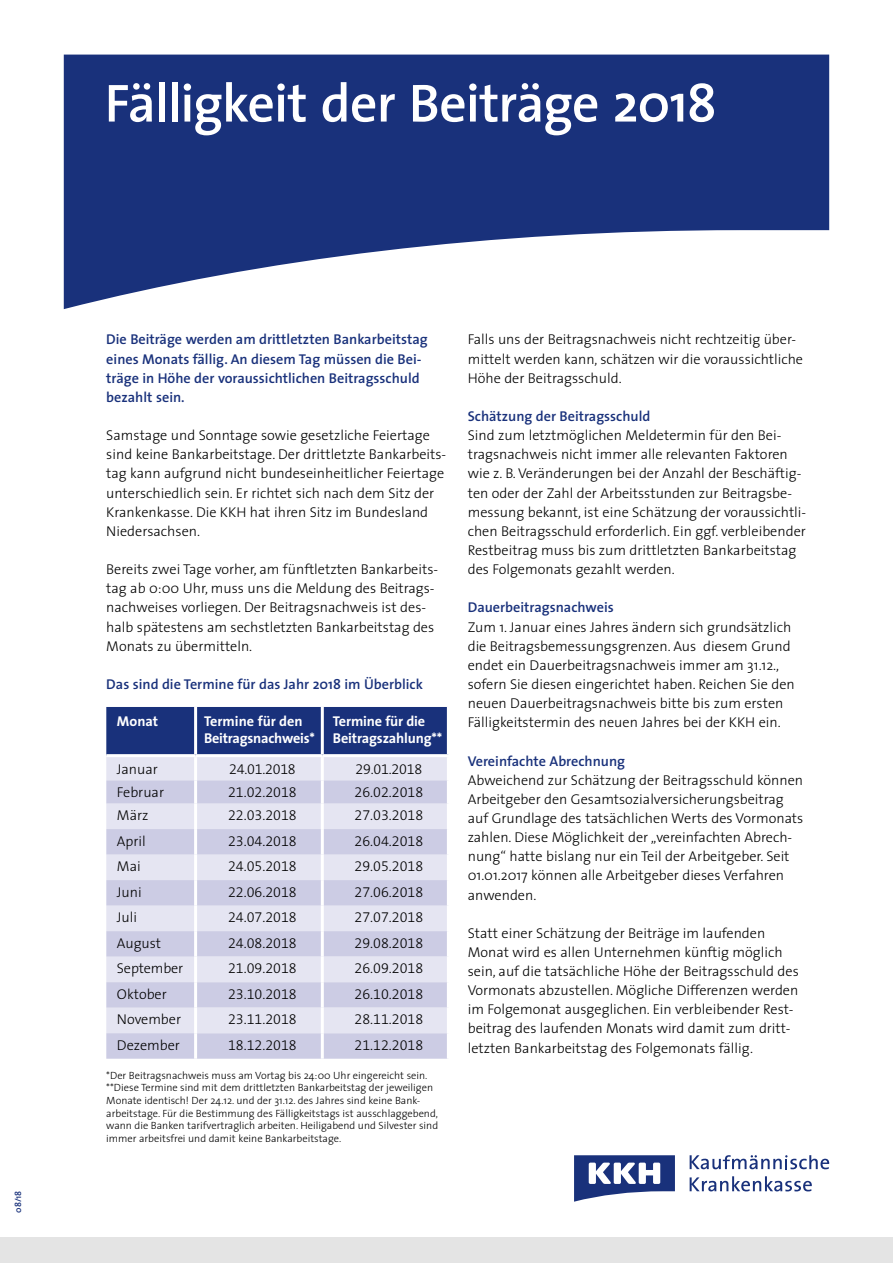
<style>
.page{position:relative;width:893px;height:1263px;background:#fff}
.page>*{position:absolute;margin:0;border:0;box-sizing:border-box;transform-origin:0 0}
.t1{font:600 54px "The Sans";letter-spacing:-.025em;color:#fff}
.t2{font:300 14.25px/19.2px "The Sans";color:#000}
.t3{font:600 14.25px/19.2px "The Sans";color:#19317b}
.t4{font:14.25px "The Sans Light Expert";color:#000}
.t5{font:700 14.25px/17.2px "The Sans";letter-spacing:-.01em;color:#fff}
.t6{font:300 10.5px/12.6px "The Sans";color:#000}
.t7{font:600 9px "The Sans";color:#19317b}
</style>
<div class="page">
<svg style="left:64px;top:55px;width:765px;height:254px;fill:#19317b"></svg>
<div style="left:0;top:1237px;width:893px;height:26px;background:#e4e4e4"></div>
<svg style="left:574px;top:1155px;width:101px;height:47px"></svg>
<svg style="left:690px;top:1176px;width:122px;height:15px"></svg>
<svg style="left:690px;top:1155px;width:139px;height:14px"></svg>
<div style="left:106px;top:707px;width:341px;height:47px;background:#19317b"></div>
<div style="left:106px;top:757px;width:341px;height:23px;background:#e5e5f2"></div>
<svg style="left:106px;top:780px;width:341px;height:279px;background:#d6d6e9"></svg>
<svg style="left:197px;top:957px;width:250px;height:76px;background:#dcdced"></svg>
<hr style="left:194px;top:707px;width:3px;height:47px;background:#fff">
<hr style="left:194px;top:757px;width:3px;height:23px;background:#fff">
<hr style="left:321px;top:757px;width:3px;height:23px;background:#fff">
<hr style="left:194px;top:780px;width:3px;height:23px;background:#fff">
<hr style="left:321px;top:780px;width:3px;height:23px;background:#fff">
<hr style="left:194px;top:803px;width:3px;height:26px;background:#fff">
<hr style="left:321px;top:803px;width:3px;height:26px;background:#fff">
<hr style="left:194px;top:829px;width:3px;height:25px;background:#fff">
<hr style="left:321px;top:829px;width:3px;height:25px;background:#fff">
<hr style="left:194px;top:854px;width:3px;height:26px;background:#fff">
<hr style="left:321px;top:854px;width:3px;height:26px;background:#fff">
<hr style="left:194px;top:880px;width:3px;height:26px;background:#fff">
<hr style="left:321px;top:880px;width:3px;height:26px;background:#fff">
<hr style="left:194px;top:906px;width:3px;height:25px;background:#fff">
<hr style="left:321px;top:906px;width:3px;height:25px;background:#fff">
<hr style="left:194px;top:931px;width:3px;height:26px;background:#fff">
<hr style="left:321px;top:931px;width:3px;height:26px;background:#fff">
<hr style="left:194px;top:957px;width:3px;height:25px;background:#fff">
<hr style="left:321px;top:957px;width:3px;height:25px;background:#fff">
<hr style="left:194px;top:982px;width:3px;height:26px;background:#fff">
<hr style="left:321px;top:982px;width:3px;height:26px;background:#fff">
<hr style="left:194px;top:1008px;width:3px;height:25px;background:#fff">
<hr style="left:321px;top:1008px;width:3px;height:25px;background:#fff">
<hr style="left:194px;top:1033px;width:3px;height:26px;background:#fff">
<hr style="left:321px;top:1033px;width:3px;height:26px;background:#fff">
<hr style="left:321px;top:707px;width:3px;height:47px;background:#fff">
<p class="t7" style="left:11px;top:1213px;width:24px;rotate:-90deg">08/18</p>
<h1 class="t1" style="left:105px;top:58px;width:614px">Fälligkeit der Beiträge 2018</h1>
<p class="t3" style="left:106px;top:330px;width:323px">Die Beiträge werden am drittletzten Bankarbeitstag eines Monats fällig. An diesem Tag müssen die Bei&shy;träge in Höhe der voraussichtlichen Beitragsschuld bezahlt sein.</p>
<p class="t2" style="left:106px;top:425px;width:341px">Samstage und Sonntage sowie gesetzliche Feiertage sind keine Bankarbeitstage. Der drittletzte Bankarbeits&shy;tag kann aufgrund nicht bundeseinheitlicher Feiertage unterschiedlich sein. Er richtet sich nach dem Sitz der Krankenkasse. Die KKH hat ihren Sitz im Bundesland Niedersachsen.</p>
<p class="t2" style="left:106px;top:559px;width:333px">Bereits zwei Tage vorher, am fünftletzten Bankarbeits&shy;tag ab 0:00 Uhr, muss uns die Meldung des Beitrags&shy;nachweises vorliegen. Der Beitragsnachweis ist des&shy;halb spätestens am sechstletzten Bankarbeitstag des Monats zu übermitteln.</p>
<p class="t3" style="left:106px;top:674px;width:318px">Das sind die Termine für das Jahr 2018 im Überblick</p>
<p class="t5" style="left:117px;top:712px;width:43px">Monat</p>
<p class="t5" style="left:204px;top:712px;width:112px">Termine für den<br>Beitragsnachweis*</p>
<p class="t5" style="left:333px;top:712px;width:111px">Termine für die<br>Beitragszahlung**</p>
<p class="t2" style="left:117px;top:759px;width:42px">Januar</p>
<p class="t4" style="left:229px;top:757px;width:68px">24.01.2018</p>
<p class="t4" style="left:355px;top:757px;width:68px">29.01.2018</p>
<p class="t2" style="left:117px;top:782px;width:49px">Februar</p>
<p class="t4" style="left:228px;top:780px;width:70px">21.02.2018</p>
<p class="t4" style="left:355px;top:780px;width:70px">26.02.2018</p>
<p class="t2" style="left:117px;top:805px;width:33px">März</p>
<p class="t4" style="left:228px;top:804px;width:70px">22.03.2018</p>
<p class="t4" style="left:355px;top:804px;width:70px">27.03.2018</p>
<p class="t2" style="left:117px;top:831px;width:30px">April</p>
<p class="t4" style="left:228px;top:829px;width:70px">23.04.2018</p>
<p class="t4" style="left:355px;top:829px;width:70px">26.04.2018</p>
<p class="t2" style="left:117px;top:856px;width:25px">Mai</p>
<p class="t4" style="left:228px;top:855px;width:70px">24.05.2018</p>
<p class="t4" style="left:355px;top:855px;width:70px">29.05.2018</p>
<p class="t2" style="left:117px;top:882px;width:26px">Juni</p>
<p class="t4" style="left:228px;top:880px;width:70px">22.06.2018</p>
<p class="t4" style="left:355px;top:880px;width:70px">27.06.2018</p>
<p class="t2" style="left:117px;top:907px;width:22px">Juli</p>
<p class="t4" style="left:228px;top:906px;width:70px">24.07.2018</p>
<p class="t4" style="left:355px;top:906px;width:70px">27.07.2018</p>
<p class="t2" style="left:117px;top:933px;width:46px">August</p>
<p class="t4" style="left:228px;top:931px;width:70px">24.08.2018</p>
<p class="t4" style="left:355px;top:931px;width:70px">29.08.2018</p>
<p class="t2" style="left:117px;top:958px;width:68px">September</p>
<p class="t4" style="left:228px;top:957px;width:70px">21.09.2018</p>
<p class="t4" style="left:355px;top:957px;width:70px">26.09.2018</p>
<p class="t2" style="left:117px;top:984px;width:51px">Oktober</p>
<p class="t4" style="left:228px;top:982px;width:70px">23.10.2018</p>
<p class="t4" style="left:355px;top:982px;width:70px">26.10.2018</p>
<p class="t2" style="left:117px;top:1009px;width:66px">November</p>
<p class="t4" style="left:228px;top:1008px;width:70px">23.11.2018</p>
<p class="t4" style="left:355px;top:1008px;width:70px">28.11.2018</p>
<p class="t2" style="left:117px;top:1035px;width:65px">Dezember</p>
<p class="t4" style="left:228px;top:1033px;width:70px">18.12.2018</p>
<p class="t4" style="left:355px;top:1033px;width:70px">21.12.2018</p>
<p class="t6" style="left:106px;top:1068px;width:333px">*Der Beitragsnachweis muss am Vortag bis 24:00 Uhr eingereicht sein. **Diese Termine sind mit dem drittletzten Bankarbeitstag der jeweiligen Monate identisch! Der 24.12. und der 31.12. des Jahres sind keine Bank&shy;arbeitstage. Für die Bestimmung des Fälligkeitstags ist ausschlaggebend, wann die Banken tarifvertraglich arbeiten. Heiligabend und Silvester sind immer arbeitsfrei und damit keine Bankarbeitstage.</p>
<p class="t2" style="left:468px;top:330px;width:337px">Falls uns der Beitragsnachweis nicht rechtzeitig über&shy;mittelt werden kann, schätzen wir die voraussichtliche<br>Höhe der Beitragsschuld.</p>
<p class="t3" style="left:468px;top:406px;width:184px">Schätzung der Beitragsschuld</p>
<p class="t2" style="left:468px;top:425px;width:340px">Sind zum letztmöglichen Meldetermin für den Bei&shy;tragsnachweis nicht immer alle relevanten Faktoren wie z. B. Veränderungen bei der Anzahl der Beschäftig&shy;ten oder der Zahl der Arbeitsstunden zur Beitragsbe&shy;messung bekannt, ist eine Schätzung der voraussichtli&shy;chen Beitragsschuld erforderlich. Ein ggf. verbleibender Restbeitrag muss bis zum drittletzten Bankarbeitstag des Folgemonats gezahlt werden.</p>
<p class="t3" style="left:468px;top:598px;width:148px">Dauerbeitragsnachweis</p>
<p class="t2" style="left:468px;top:617px;width:329px">Zum 1. Januar eines Jahres ändern sich grundsätzlich die Beitragsbemessungsgrenzen. Aus diesem Grund endet ein Dauerbeitragsnachweis immer am 31.12., sofern Sie diesen eingerichtet haben. Reichen Sie den neuen Dauerbeitragsnachweis bitte bis zum ersten Fälligkeitstermin des neuen Jahres bei der KKH ein.</p>
<p class="t3" style="left:468px;top:751px;width:159px">Vereinfachte Abrechnung</p>
<p class="t2" style="left:468px;top:770px;width:337px">Abweichend zur Schätzung der Beitragsschuld können Arbeitgeber den Gesamtsozialversicherungsbeitrag auf Grundlage des tatsächlichen Werts des Vormonats zahlen. Diese Möglichkeit der „vereinfachten Abrech&shy;nung“ hatte bislang nur ein Teil der Arbeitgeber. Seit 01.01.2017 können alle Arbeitgeber dieses Verfahren anwenden.</p>
<p class="t2" style="left:468px;top:923px;width:333px">Statt einer Schätzung der Beiträge im laufenden Monat wird es allen Unternehmen künftig möglich sein, auf die tatsächliche Höhe der Beitragsschuld des Vormonats abzustellen. Mögliche Differenzen werden im Folgemonat ausgeglichen. Ein verbleibender Rest&shy;beitrag des laufenden Monats wird damit zum dritt&shy;letzten Bankarbeitstag des Folgemonats fällig.</p>
</div>
